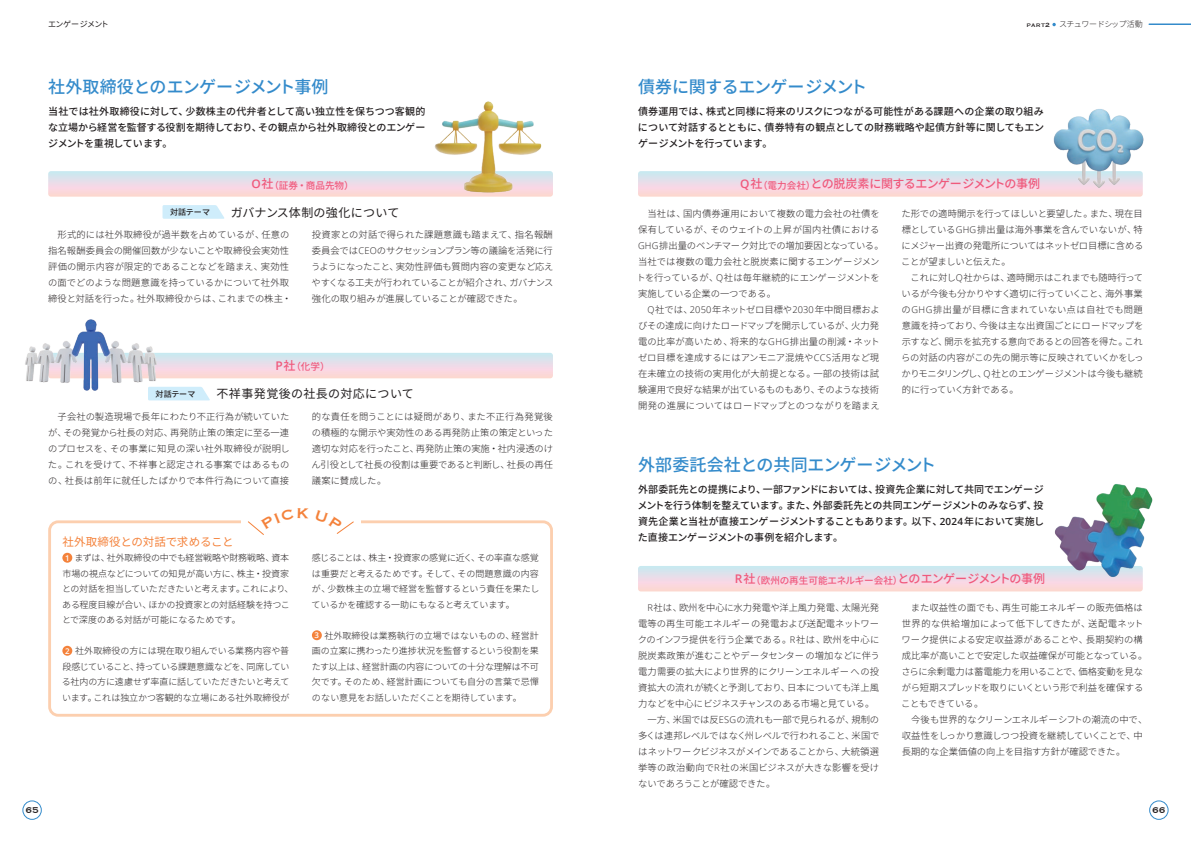
<style>
.page{position:relative;width:1191px;height:842px;background:#fff}
.page>*{position:absolute;margin:0;border:0;box-sizing:border-box;transform-origin:0 0}
.t1{font:500 17px "Noto Sans CJ Kjp";letter-spacing:-.015em;color:#348bcb}
.t2{font:12px "Noto Sans CJ Kjp";letter-spacing:.03em;color:#231f20}
.t3{font:500 12px "Noto Sans CJ Kjp";letter-spacing:-.025em;color:#f0597c}
.t4{font:11.5px "Noto Sans CJ Kjp";color:#f4823b}
.t5{font:11px "Copperplate";color:#231f20}
.t6{font:500 10px/16px "Noto Sans CJ Kjp";letter-spacing:-.01em;color:#231f20;text-align:justify}
.t7{font:500 9.6px "Noto Sans CJ Kjp";color:#f0597c}
.t8{font:300 9.3px/16px "Noto Sans CJ Kjp";letter-spacing:-.005em;color:#231f20}
.t9{font:300 9px/15.5px "Noto Sans CJ Kjp";letter-spacing:-.015em;color:#231f20;text-align:justify}
.t10{font:300 8px "Noto Sans CJ Kjp";letter-spacing:-.055em;color:#231f20}
.t11{font:500 8px "Noto Sans CJ Kjp";color:#231f20}
.t12{font:8px "Noto Sans CJ Kjp";letter-spacing:-.06em;color:#231f20}
.s1{font-family:"Open Sans";font-weight:600;font-size:11.9px}
.s2{font-size:12px}
.s3{font-family:"Open Sans";font-size:9.2px}
.s4{font-family:"Open Sans";font-weight:600;font-size:8px;color:#fff}
.s5{font-family:"Copperplate";font-weight:400}
.s6{font-size:9.6px}
.s7{font-family:"Open Sans";font-weight:600;font-size:9.9px}
</style>
<div class="page">
<hr style="left:1149px;top:23px;width:42px;height:2px;background:#348bcb">
<svg style="left:48px;top:171px;width:505px;height:26px;background:#eadde4"></svg>
<svg style="left:162px;top:205px;width:62px;height:14px"></svg>
<svg style="left:167px;top:353px;width:386px;height:25px;background:#e9dde5"></svg>
<svg style="left:148px;top:387px;width:62px;height:13px"></svg>
<svg style="left:638px;top:171px;width:504px;height:26px;background:#e9dde4"></svg>
<svg style="left:638px;top:566px;width:504px;height:25px;background:#e9dde4"></svg>
<img style="left:435px;top:101px;width:108px;height:92px">
<img style="left:25px;top:319px;width:142px;height:75px">
<img style="left:1045px;top:109px;width:99px;height:85px">
<img style="left:1050px;top:484px;width:103px;height:100px">
<div style="left:62px;top:553px;width:10px;height:10px;background:#f4823b;border-radius:50%"></div>
<div style="left:62px;top:646px;width:10px;height:10px;background:#f4823b;border-radius:50%"></div>
<div style="left:312px;top:630px;width:10px;height:10px;background:#f4823b;border-radius:50%"></div>
<div style="left:48px;top:520px;width:505px;height:197px;border:3px solid #fccfaf;border-radius:9px"></div>
<div style="left:241px;top:505px;width:119px;height:40px;background:#fff"></div>
<div style="left:23px;top:801px;width:18px;height:18px;border:1px solid #348bcb;border-radius:50%"></div>
<div style="left:1149px;top:801px;width:19px;height:18px;border:1px solid #348bcb;border-radius:50%"></div>
<svg style="left:248px;top:521px;width:16px;height:14px"></svg>
<svg style="left:336px;top:521px;width:18px;height:13px"></svg>
<p class="t12" style="left:48px;top:20px;width:62px">エンゲージメント</p>
<h1 class="t1" style="left:48px;top:77px;width:282px">社外取締役とのエンゲージメント事例</h1>
<p class="t6" style="left:48px;top:104px;width:379px">当社では社外取締役に対して、少数株主の代弁者として高い独立性を保ちつつ客観的な立場から経営を監督する役割を期待しており、その観点から社外取締役とのエンゲージメントを重視しています。</p>
<p class="t7" style="left:251px;top:180px;width:104px"><span class="s1">O</span><span class="s2">社</span>（証券・商品先物）</p>
<p class="t11" style="left:170px;top:207px;width:41px">対話テーマ</p>
<p class="t2" style="left:231px;top:205px;width:170px">ガバナンス体制の強化について</p>
<p class="t8" style="left:48px;top:227px;width:245px">　形式的には社外取締役が過半数を占めているが、任意の指名報酬委員会の開催回数が少ないことや取締役会実効性評価の開示内容が限定的であることなどを踏まえ、実効性の面でどのような問題意識を持っているかについて社外取締役と対話を行った。社外取締役からは、これまでの株主・</p>
<p class="t8" style="left:311px;top:227px;width:244px;text-align:justify">投資家との対話で得られた課題意識も踏まえて、指名報酬委員会では<span class="s3">CEO</span>のサクセッションプラン等の議論を活発に行うようになったこと、実効性評価も質問内容の変更など応えやすくなる工夫が行われていることが紹介され、ガバナンス強化の取り組みが進展していることが確認できた。</p>
<p class="t7" style="left:275px;top:361px;width:56px"><span class="s1">P</span><span class="s2">社</span>（化学）</p>
<p class="t11" style="left:155px;top:389px;width:41px">対話テーマ</p>
<p class="t2" style="left:216px;top:387px;width:199px">不祥事発覚後の社長の対応について</p>
<p class="t8" style="left:48px;top:409px;width:243px;text-align:justify">　子会社の製造現場で長年にわたり不正行為が続いていたが、その発覚から社長の対応、再発防止策の策定に至る一連のプロセスを、その事業に知見の深い社外取締役が説明した。これを受けて、不祥事と認定される事案ではあるものの、社長は前年に就任したばかりで本件行為について直接</p>
<p class="t8" style="left:312px;top:409px;width:243px;text-align:justify">的な責任を問うことには疑問があり、また不正行為発覚後の積極的な開示や実効性のある再発防止策の策定といった適切な対応を行ったこと、再発防止策の実施・社内浸透のけん引役として社長の役割は重要であると判断し、社長の再任議案に賛成した。</p>
<p class="t4" style="left:62px;top:535px;width:173px">社外取締役との対話で求めること</p>
<p class="t9" style="left:62px;top:550px;width:233px;text-align:left;text-indent:3px"><span class="s4">1</span> まずは、社外取締役の中でも経営戦略や財務戦略、資本市場の視点などについての知見が高い方に、株主・投資家との対話を担当していただきたいと考えます。これにより、ある程度目線が合い、ほかの投資家との対話経験を持つことで深度のある対話が可能になるためです。</p>
<p class="t9" style="left:62px;top:643px;width:229px;text-align:center"><span class="s4">2</span> 社外取締役の方には現在取り組んでいる業務内容や普段感じていること、持っている課題意識などを、同席している社内の方に遠慮せず率直に話していただきたいと考えています。これは独立かつ客観的な立場にある社外取締役が</p>
<p class="t9" style="left:311px;top:550px;width:229px">感じることは、株主・投資家の感覚に近く、その率直な感覚は重要だと考えるためです。そして、その問題意識の内容が、少数株主の立場で経営を監督するという責任を果たしているかを確認する一助にもなると考えています。</p>
<p class="t9" style="left:312px;top:628px;width:229px;text-indent:3px"><span class="s4">3</span> 社外取締役は業務執行の立場ではないものの、経営計画の立案に携わったり進捗状況を監督するという役割を果たす以上は、経営計画の内容についての十分な理解は不可欠です。そのため、経営計画についても自分の言葉で忌憚のない意見をお話しいただくことを期待しています。</p>
<p class="t10" style="left:1026px;top:20px;width:118px"><span class="s5">part2</span> スチュワードシップ活動</p>
<h1 class="t1" style="left:638px;top:77px;width:230px">債券に関するエンゲージメント</h1>
<p class="t6" style="left:638px;top:104px;width:408px">債券運用では、株式と同様に将来のリスクにつながる可能性がある課題への企業の取り組みについて対話するとともに、債券特有の観点としての財務戦略や起債方針等に関してもエンゲージメントを行っています。</p>
<p class="t3" style="left:740px;top:177px;width:302px"><span class="s1">Q</span>社<span class="s6">（電力会社）</span>との脱炭素に関するエンゲージメントの事例</p>
<p class="t8" style="left:636px;top:205px;width:249px">　当社は、国内債券運用において複数の電力会社の社債を保有しているが、そのウェイトの上昇が国内社債における<br><span class="s3">GHG</span>排出量のベンチマーク対比での増加要因となっている。当社では複数の電力会社と脱炭素に関するエンゲージメントを行っているが、<span class="s3">Q</span>社は毎年継続的にエンゲージメントを実施している企業の一つである。</p>
<p class="t8" style="left:638px;top:301px;width:243px;text-align:justify;text-indent:9px"><span class="s3">Q</span>社では、<span class="s3">2050</span>年ネットゼロ目標や<span class="s3">2030</span>年中間目標およびその達成に向けたロードマップを開示しているが、火力発電の比率が高いため、将来的な<span class="s3">GHG</span>排出量の削減・ネットゼロ目標を達成するにはアンモニア混焼や<span class="s3">CCS</span>活用など現在未確立の技術の実用化が大前提となる。一部の技術は試験運用で良好な結果が出ているものもあり、そのような技術開発の進展についてはロードマップとのつながりを踏まえ</p>
<p class="t8" style="left:901px;top:205px;width:244px">た形での適時開示を行ってほしいと要望した。また、現在目標としている<span class="s3">GHG</span>排出量は海外事業を含んでいないが、特にメジャー出資の発電所についてはネットゼロ目標に含めることが望ましいと伝えた。<br>　これに対し<span class="s3">Q</span>社からは、適時開示はこれまでも随時行っているが今後も分かりやすく適切に行っていくこと、海外事業の<span class="s3">GHG</span>排出量が目標に含まれていない点は自社でも問題意識を持っており、今後は主な出資国ごとにロードマップを示すなど、開示を拡充する意向であるとの回答を得た。これらの対話の内容がこの先の開示等に反映されていくかをしっかりモニタリングし、<span class="s3">Q</span>社とのエンゲージメントは今後も継続的に行っていく方針である。</p>
<h1 class="t1" style="left:638px;top:455px;width:299px">外部委託会社との共同エンゲージメント</h1>
<p class="t6" style="left:637px;top:481px;width:408px">外部委託先との提携により、一部ファンドにおいては、投資先企業に対して共同でエンゲージメントを行う体制を整えています。また、外部委託先との共同エンゲージメントのみならず、投資先企業と当社が直接エンゲージメントすることもあります。以下、<span class="s7">2024</span>年において実施した直接エンゲージメントの事例を紹介します。</p>
<p class="t7" style="left:735px;top:575px;width:312px"><span class="s1">R</span><span class="s2">社</span>（欧州の再生可能エネルギー会社）<span class="s2">とのエンゲージメントの事例</span></p>
<p class="t8" style="left:638px;top:600px;width:244px;text-indent:10px"><span class="s3">R</span>社は、欧州を中心に水力発電や洋上風力発電、太陽光発電等の再生可能エネルギーの発電および送配電ネットワークのインフラ提供を行う企業である。<span class="s3">R</span>社は、欧州を中心に脱炭素政策が進むことやデータセンターの増加などに伴う電力需要の拡大により世界的にクリーンエネルギーへの投資拡大の流れが続くと予測しており、日本についても洋上風力などを中心にビジネスチャンスのある市場と見ている。　一方、米国では反<span class="s3">ESG</span>の流れも一部で見られるが、規制の多くは連邦レベルではなく州レベルで行われること、米国ではネットワークビジネスがメインであることから、大統領選挙等の政治動向で<span class="s3">R</span>社の米国ビジネスが大きな影響を受けないであろうことが確認できた。</p>
<p class="t8" style="left:901px;top:600px;width:248px">　また収益性の面でも、再生可能エネルギーの販売価格は世界的な供給増加によって低下してきたが、送配電ネットワーク提供による安定収益源があることや、長期契約の構成比率が高いことで安定した収益確保が可能となっている。さらに余剰電力は蓄電能力を用いることで、価格変動を見ながら短期スプレッドを取りにいくという形で利益を確保することもできている。<br>　今後も世界的なクリーンエネルギーシフトの潮流の中で、収益性をしっかり意識しつつ投資を継続していくことで、中長期的な企業価値の向上を目指す方針が確認できた。</p>
<p class="t5" style="left:25px;top:803px;width:15px">65</p>
<p class="t5" style="left:1152px;top:803px;width:15px">66</p>
</div>
